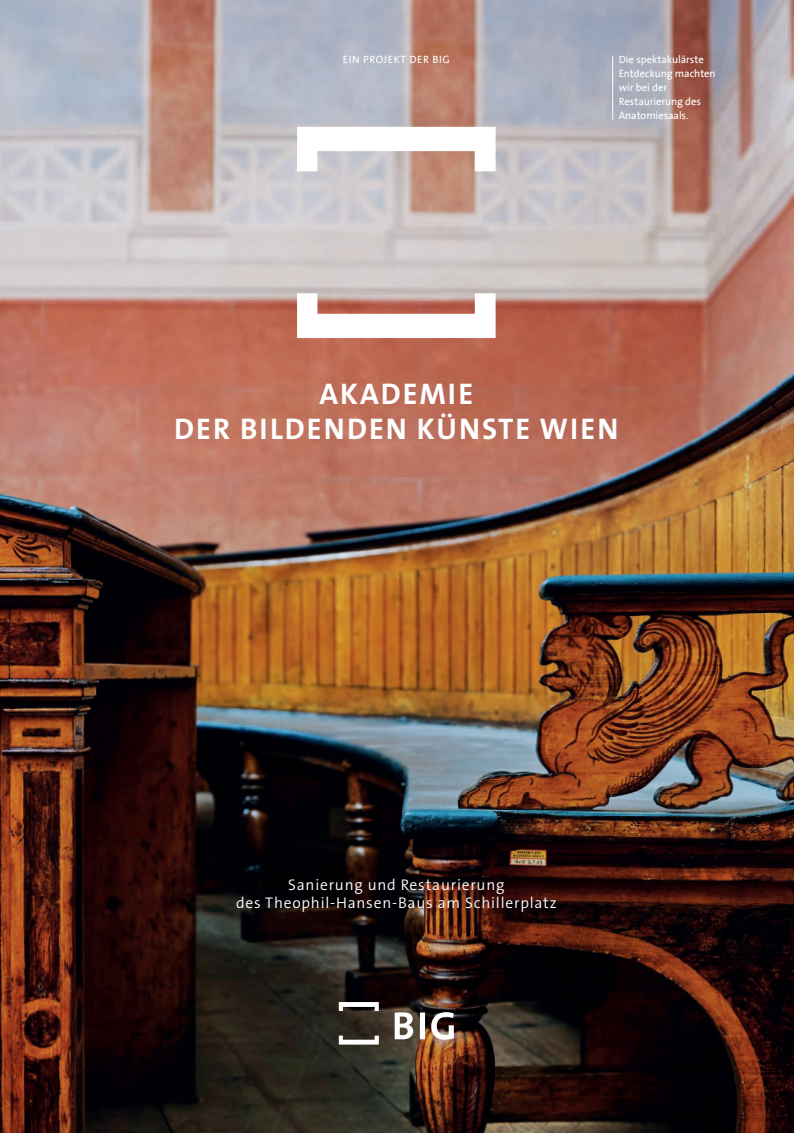
<style>
.page{position:relative;width:794px;height:1133px;background:#fff}
.page>*{position:absolute;margin:0;border:0;box-sizing:border-box;transform-origin:0 0}
.t1{font:700 30px/35px "The Sans B W7";letter-spacing:.065em;color:#fff;text-align:center}
.t2{font:300 15.5px/18px "The Sans B W4";letter-spacing:.05em;color:#fff;text-align:center}
.t3{font:10.7px/14px "The Sans B5 Plain";letter-spacing:-.01em;color:#fff}
.t4{font:10.7px "The Sans B5 Plain";letter-spacing:.05em;color:#fff}
</style>
<div class="page">
<img style="left:0;top:0;width:793px;height:1132px">
<svg style="left:394px;top:1011px;width:59px;height:28px"></svg>
<svg style="left:339px;top:1035px;width:40px;height:9px"></svg>
<svg style="left:339px;top:1001px;width:40px;height:9px"></svg>
<svg style="left:297px;top:293px;width:198px;height:45px"></svg>
<svg style="left:297px;top:127px;width:198px;height:44px"></svg>
<hr style="left:612px;top:56px;width:1px;height:64px;background:#fff">
<svg style="left:20px;top:1115px;width:6px;height:17px"></svg>
<p class="t4" style="left:343px;top:54px;width:108px">EIN PROJEKT DER BIG</p>
<p class="t3" style="left:618px;top:53px;width:98px">Die spektakulärste<br>Entdeckung machten wir bei der<br>Restaurierung des<br>Anatomiesaals.</p>
<h1 class="t1" style="left:174px;top:377px;width:445px">AKADEMIE<br>DER BILDENDEN KÜNSTE WIEN</h1>
<h2 class="t2" style="left:236px;top:875px;width:322px">Sanierung und Restaurierung<br>des Theophil-Hansen-Baus am Schillerplatz</h2>
</div>
